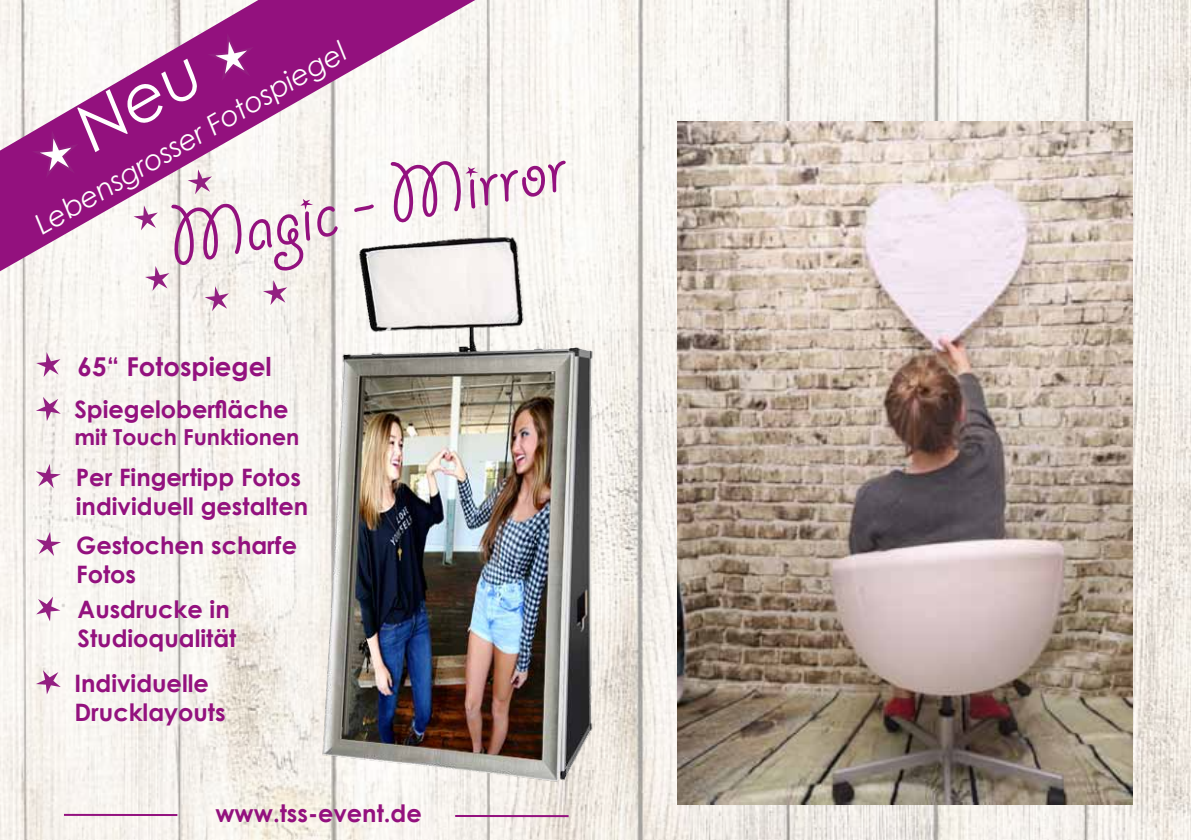
<style>
.page{position:relative;width:1191px;height:840px;background:#fff}
.page>*{position:absolute;margin:0;border:0;box-sizing:border-box;transform-origin:0 0}
.t1{font:84px "Giddyup Std";color:#93117e}
.t2{font:italic 28px "Century Gothic";color:#fffffe}
.t3{font:700 26px "Century Gothic";color:#93117e}
.t4{font:700 24px/28.8px "Century Gothic";color:#93117e}
.t5{font:700 22px "Century Gothic";color:#93117e}
</style>
<div class="page">
<img style="left:0;top:0;width:1191px;height:839px">
<svg style="left:0;top:0;width:475px;height:271px;fill:#f7f4ef"></svg>
<img style="left:301px;top:219px;width:333px;height:581px">
<svg style="left:36px;top:352px;width:24px;height:25px"></svg>
<svg style="left:133px;top:205px;width:25px;height:25px"></svg>
<svg style="left:145px;top:266px;width:24px;height:25px"></svg>
<svg style="left:205px;top:286px;width:24px;height:25px"></svg>
<svg style="left:263px;top:280px;width:24px;height:25px"></svg>
<svg style="left:36px;top:396px;width:25px;height:25px"></svg>
<svg style="left:36px;top:463px;width:25px;height:25px"></svg>
<svg style="left:36px;top:531px;width:25px;height:24px"></svg>
<svg style="left:36px;top:596px;width:24px;height:25px"></svg>
<svg style="left:36px;top:669px;width:25px;height:25px"></svg>
<hr style="left:64px;top:813px;width:113px;height:2px;background:#93117e">
<hr style="left:455px;top:814px;width:113px;height:2px;background:#93117e">
<img style="left:678px;top:121px;width:454px;height:682px">
<svg style="left:28px;top:35px;width:229px;height:159px"></svg>
<p class="t2" style="left:28px;top:209px;width:356px;rotate:-30deg">Lebensgrosser Fotospiegel</p>
<h1 class="t1" style="left:162px;top:196px;width:403px;rotate:-11deg">Magic - Mirror</h1>
<p class="t3" style="left:78px;top:346px;width:195px">65“ Fotospiegel</p>
<p class="t4" style="left:74px;top:394px;width:216px">Spiegeloberfläche</p>
<p class="t5" style="left:74px;top:420px;width:226px">mit Touch Funktionen</p>
<p class="t4" style="left:76px;top:462px;width:234px">Per Fingertipp Fotos individuell gestalten</p>
<p class="t4" style="left:76px;top:529px;width:222px">Gestochen scharfe<br>Fotos</p>
<p class="t4" style="left:78px;top:593px;width:160px">Ausdrucke in<br>Studioqualität</p>
<p class="t4" style="left:74px;top:667px;width:153px">Individuelle<br>Drucklayouts</p>
<p class="t4" style="left:215px;top:797px;width:208px">www.tss-event.de</p>
</div>
